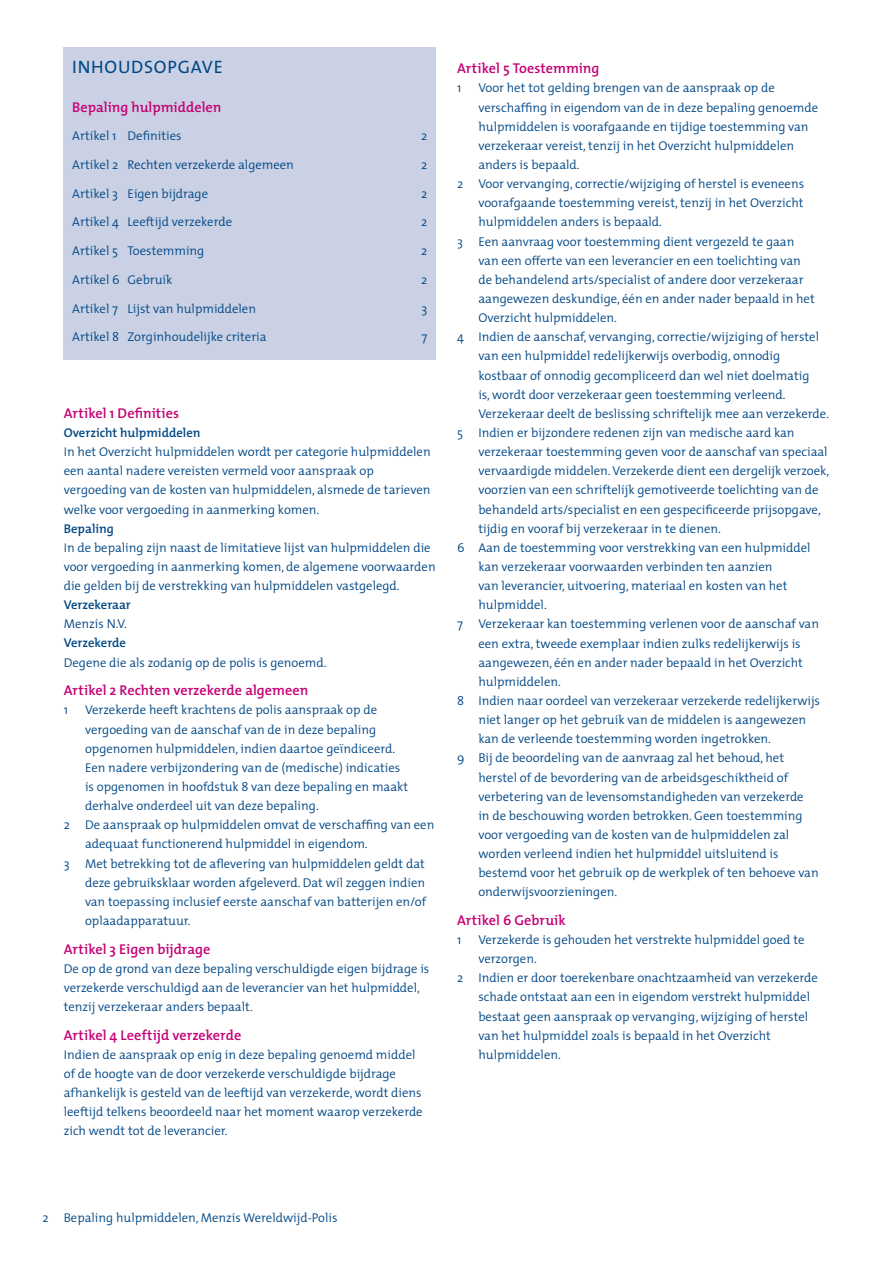
<style>
.page{position:relative;width:893px;height:1263px;background:#fff}
.page>*{position:absolute;margin:0;border:0;box-sizing:border-box;transform-origin:0 0}
.t1{font:18px "The Mix";letter-spacing:.04em;color:#004785}
.t2{font:600 14.25px "The Mix";letter-spacing:.005em;color:#c40075}
.t3{font:300 12.75px/19.2px "The Mix";color:#004785}
.t4{font:600 12.75px "The Mix";color:#004785}
</style>
<div class="page">
<div style="left:64px;top:47px;width:372px;height:313px;background:#cad1e4"></div>
<h1 class="t1" style="left:72px;top:52px;width:152px">INHOUDSOPGAVE</h1>
<p class="t2" style="left:72px;top:95px;width:151px">Bepaling hulpmiddelen</p>
<p class="t3" style="left:72px;top:126px;width:111px">Artikel 1 Definities</p>
<p class="t3" style="left:421px;top:126px;width:8px">2</p>
<p class="t3" style="left:72px;top:155px;width:223px">Artikel 2 Rechten verzekerde algemeen</p>
<p class="t3" style="left:421px;top:155px;width:8px">2</p>
<p class="t3" style="left:72px;top:183px;width:137px">Artikel 3 Eigen bijdrage</p>
<p class="t3" style="left:421px;top:183px;width:8px">2</p>
<p class="t3" style="left:72px;top:212px;width:161px">Artikel 4 Leeftijd verzekerde</p>
<p class="t3" style="left:421px;top:212px;width:8px">2</p>
<p class="t3" style="left:72px;top:241px;width:134px">Artikel 5 Toestemming</p>
<p class="t3" style="left:421px;top:241px;width:8px">2</p>
<p class="t3" style="left:72px;top:270px;width:102px">Artikel 6 Gebruik</p>
<p class="t3" style="left:421px;top:270px;width:8px">2</p>
<p class="t3" style="left:72px;top:298px;width:185px">Artikel 7 Lijst van hulpmiddelen</p>
<p class="t3" style="left:421px;top:298px;width:7px">3</p>
<p class="t3" style="left:72px;top:327px;width:196px">Artikel 8 Zorginhoudelijke criteria</p>
<p class="t3" style="left:421px;top:327px;width:7px">7</p>
<p class="t2" style="left:64px;top:401px;width:117px">Artikel 1 Definities</p>
<p class="t4" style="left:64px;top:422px;width:138px">Overzicht hulpmiddelen</p>
<p class="t3" style="left:64px;top:442px;width:368px">In het Overzicht hulpmiddelen wordt per categorie hulpmiddelen een aantal nadere vereisten vermeld voor aanspraak op vergoeding van de kosten van hulpmiddelen, alsmede de tarieven welke voor vergoeding in aanmerking komen.</p>
<p class="t4" style="left:64px;top:518px;width:52px">Bepaling</p>
<p class="t3" style="left:64px;top:537px;width:373px">In de bepaling zijn naast de limitatieve lijst van hulpmiddelen die voor vergoeding in aanmerking komen, de algemene voorwaarden die gelden bij de verstrekking van hulpmiddelen vastgelegd.</p>
<p class="t4" style="left:64px;top:594px;width:69px">Verzekeraar</p>
<p class="t3" style="left:64px;top:614px;width:65px">Menzis N.V.</p>
<p class="t4" style="left:64px;top:632px;width:64px">Verzekerde</p>
<p class="t3" style="left:64px;top:652px;width:264px">Degene die als zodanig op de polis is genoemd.</p>
<p class="t2" style="left:64px;top:678px;width:246px">Artikel 2 Rechten verzekerde algemeen</p>
<p class="t3" style="left:64px;top:700px;width:6px">1</p>
<p class="t3" style="left:85px;top:700px;width:294px">Verzekerde heeft krachtens de polis aanspraak op de</p>
<p class="t3" style="left:85px;top:719px;width:293px">vergoeding van de aanschaf van de in deze bepaling</p>
<p class="t3" style="left:85px;top:738px;width:312px">opgenomen hulpmiddelen, indien daartoe geïndiceerd.</p>
<p class="t3" style="left:85px;top:757px;width:317px">Een nadere verbijzondering van de (medische) indicaties</p>
<p class="t3" style="left:85px;top:777px;width:325px">is opgenomen in hoofdstuk 8 van deze bepaling en maakt</p>
<p class="t3" style="left:85px;top:796px;width:235px">derhalve onderdeel uit van deze bepaling.</p>
<p class="t3" style="left:64px;top:815px;width:372px">2 De aanspraak op hulpmiddelen omvat de verschaffing van een</p>
<p class="t3" style="left:85px;top:834px;width:284px">adequaat functionerend hulpmiddel in eigendom.</p>
<p class="t3" style="left:64px;top:853px;width:363px">3 Met betrekking tot de aflevering van hulpmiddelen geldt dat</p>
<p class="t3" style="left:85px;top:872px;width:342px">deze gebruiksklaar worden afgeleverd. Dat wil zeggen indien</p>
<p class="t3" style="left:85px;top:891px;width:343px">van toepassing inclusief eerste aanschaf van batterijen en/of</p>
<p class="t3" style="left:85px;top:911px;width:107px">oplaadapparatuur.</p>
<p class="t2" style="left:64px;top:937px;width:148px">Artikel 3 Eigen bijdrage</p>
<p class="t3" style="left:64px;top:958px;width:367px">De op de grond van deze bepaling verschuldigde eigen bijdrage is verzekerde verschuldigd aan de leverancier van het hulpmiddel, tenzij verzekeraar anders bepaalt.</p>
<p class="t2" style="left:64px;top:1023px;width:179px">Artikel 4 Leeftijd verzekerde</p>
<p class="t3" style="left:64px;top:1044px;width:360px">Indien de aanspraak op enig in deze bepaling genoemd middel of de hoogte van de door verzekerde verschuldigde bijdrage afhankelijk is gesteld van de leeftijd van verzekerde, wordt diens leeftijd telkens beoordeeld naar het moment waarop verzekerde zich wendt tot de leverancier.</p>
<p class="t2" style="left:457px;top:57px;width:144px">Artikel 5 Toestemming</p>
<p class="t3" style="left:457px;top:78px;width:6px">1</p>
<p class="t3" style="left:478px;top:78px;width:298px">Voor het tot gelding brengen van de aanspraak op de</p>
<p class="t3" style="left:478px;top:97px;width:341px">verschaffing in eigendom van de in deze bepaling genoemde</p>
<p class="t3" style="left:478px;top:116px;width:332px">hulpmiddelen is voorafgaande en tijdige toestemming van</p>
<p class="t3" style="left:478px;top:136px;width:317px">verzekeraar vereist, tenzij in het Overzicht hulpmiddelen</p>
<p class="t3" style="left:478px;top:155px;width:103px">anders is bepaald.</p>
<p class="t3" style="left:457px;top:174px;width:348px">2 Voor vervanging, correctie/wijziging of herstel is eveneens</p>
<p class="t3" style="left:478px;top:193px;width:326px">voorafgaande toestemming vereist, tenzij in het Overzicht</p>
<p class="t3" style="left:478px;top:212px;width:185px">hulpmiddelen anders is bepaald.</p>
<p class="t3" style="left:457px;top:231px;width:339px">3 Een aanvraag voor toestemming dient vergezeld te gaan</p>
<p class="t3" style="left:478px;top:250px;width:324px">van een offerte van een leverancier en een toelichting van</p>
<p class="t3" style="left:478px;top:270px;width:327px">de behandelend arts/specialist of andere door verzekeraar</p>
<p class="t3" style="left:478px;top:289px;width:338px">aangewezen deskundige, één en ander nader bepaald in het</p>
<p class="t3" style="left:478px;top:308px;width:140px">Overzicht hulpmiddelen.</p>
<p class="t3" style="left:457px;top:327px;width:363px">4 Indien de aanschaf, vervanging, correctie/wijziging of herstel</p>
<p class="t3" style="left:478px;top:346px;width:303px">van een hulpmiddel redelijkerwijs overbodig, onnodig</p>
<p class="t3" style="left:478px;top:365px;width:333px">kostbaar of onnodig gecompliceerd dan wel niet doelmatig</p>
<p class="t3" style="left:478px;top:384px;width:309px">is, wordt door verzekeraar geen toestemming verleend.</p>
<p class="t3" style="left:478px;top:404px;width:352px">Verzekeraar deelt de beslissing schriftelijk mee aan verzekerde.</p>
<p class="t3" style="left:457px;top:423px;width:339px">5 Indien er bijzondere redenen zijn van medische aard kan</p>
<p class="t3" style="left:478px;top:442px;width:351px">verzekeraar toestemming geven voor de aanschaf van speciaal</p>
<p class="t3" style="left:478px;top:461px;width:352px">vervaardigde middelen. Verzekerde dient een dergelijk verzoek,</p>
<p class="t3" style="left:478px;top:480px;width:342px">voorzien van een schriftelijk gemotiveerde toelichting van de</p>
<p class="t3" style="left:478px;top:499px;width:344px">behandeld arts/specialist en een gespecificeerde prijsopgave,</p>
<p class="t3" style="left:478px;top:518px;width:244px">tijdig en vooraf bij verzekeraar in te dienen.</p>
<p class="t3" style="left:457px;top:537px;width:355px">6 Aan de toestemming voor verstrekking van een hulpmiddel</p>
<p class="t3" style="left:478px;top:557px;width:296px">kan verzekeraar voorwaarden verbinden ten aanzien</p>
<p class="t3" style="left:478px;top:576px;width:311px">van leverancier, uitvoering, materiaal en kosten van het</p>
<p class="t3" style="left:478px;top:595px;width:70px">hulpmiddel.</p>
<p class="t3" style="left:457px;top:614px;width:363px">7 Verzekeraar kan toestemming verlenen voor de aanschaf van</p>
<p class="t3" style="left:478px;top:633px;width:324px">een extra, tweede exemplaar indien zulks redelijkerwijs is</p>
<p class="t3" style="left:478px;top:652px;width:326px">aangewezen, één en ander nader bepaald in het Overzicht</p>
<p class="t3" style="left:478px;top:671px;width:84px">hulpmiddelen.</p>
<p class="t3" style="left:457px;top:691px;width:364px">8 Indien naar oordeel van verzekeraar verzekerde redelijkerwijs</p>
<p class="t3" style="left:478px;top:710px;width:329px">niet langer op het gebruik van de middelen is aangewezen</p>
<p class="t3" style="left:478px;top:729px;width:294px">kan de verleende toestemming worden ingetrokken.</p>
<p class="t3" style="left:457px;top:748px;width:328px">9 Bij de beoordeling van de aanvraag zal het behoud, het</p>
<p class="t3" style="left:478px;top:767px;width:311px">herstel of de bevordering van de arbeidsgeschiktheid of</p>
<p class="t3" style="left:478px;top:786px;width:327px">verbetering van de levensomstandigheden van verzekerde</p>
<p class="t3" style="left:478px;top:805px;width:326px">in de beschouwing worden betrokken. Geen toestemming</p>
<p class="t3" style="left:478px;top:825px;width:312px">voor vergoeding van de kosten van de hulpmiddelen zal</p>
<p class="t3" style="left:478px;top:844px;width:302px">worden verleend indien het hulpmiddel uitsluitend is</p>
<p class="t3" style="left:478px;top:863px;width:342px">bestemd voor het gebruik op de werkplek of ten behoeve van</p>
<p class="t3" style="left:478px;top:882px;width:140px">onderwijsvoorzieningen.</p>
<p class="t2" style="left:457px;top:908px;width:110px">Artikel 6 Gebruik</p>
<p class="t3" style="left:457px;top:930px;width:6px">1</p>
<p class="t3" style="left:478px;top:930px;width:328px">Verzekerde is gehouden het verstrekte hulpmiddel goed te</p>
<p class="t3" style="left:478px;top:949px;width:60px">verzorgen.</p>
<p class="t3" style="left:457px;top:968px;width:362px">2 Indien er door toerekenbare onachtzaamheid van verzekerde</p>
<p class="t3" style="left:478px;top:987px;width:333px">schade ontstaat aan een in eigendom verstrekt hulpmiddel</p>
<p class="t3" style="left:478px;top:1006px;width:331px">bestaat geen aanspraak op vervanging, wijziging of herstel</p>
<p class="t3" style="left:478px;top:1025px;width:294px">van het hulpmiddel zoals is bepaald in het Overzicht</p>
<p class="t3" style="left:478px;top:1044px;width:84px">hulpmiddelen.</p>
<p class="t3" style="left:43px;top:1207px;width:296px">2 Bepaling hulpmiddelen, Menzis Wereldwijd-Polis</p>
</div>
